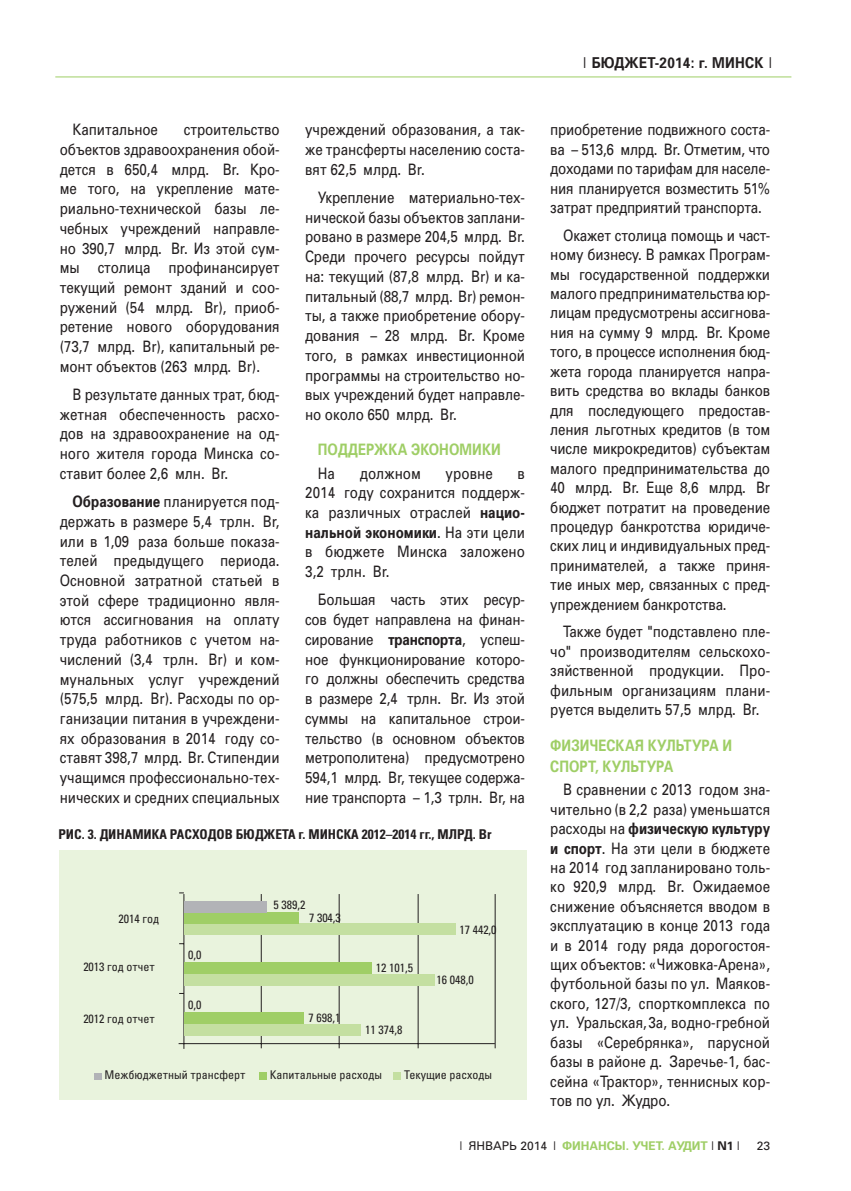
<style>
.page{position:relative;width:851px;height:1191px;background:#fff}
.page>*{position:absolute;margin:0;border:0;box-sizing:border-box;transform-origin:0 0}
.Обычный{font:15.75px/19.4px "Partner";color:#231f20;text-align:justify;scale:.85 1}
.Podzag_1{font:700 15.75px/21.5px "Partner";letter-spacing:.005em;color:#9fce66;scale:.85 1}
.t1{font:700 15px "Partner";letter-spacing:.02em;color:#231f20;scale:.9 1}
.заголовок-магистраль{font:700 13.5px "Partner Condensed";color:#231f20}
.t2{font:12px "Partner Condensed";color:#231f20}
.t3{font:700 12px "Partner";color:#9fce66}
.t4{font:12px "Partner";color:#231f20}
.s1{font-weight:700}
.s2{font-weight:400}
.s3{font-weight:400;color:#231f20}
.s4{color:#231f20}
</style>
<div class="page">
<hr style="left:55px;top:77px;width:736px;height:1px;background:#9fce66">
<div style="left:60px;top:850px;width:467px;height:250px;background:#e9f3dd"></div>
<hr style="left:183px;top:894px;width:1px;height:154px;background:#231f20">
<hr style="left:178px;top:1043px;width:316px;height:1px;background:#231f20">
<hr style="left:261px;top:894px;width:1px;height:154px;background:#231f20">
<hr style="left:339px;top:894px;width:1px;height:154px;background:#231f20">
<hr style="left:417px;top:894px;width:1px;height:154px;background:#231f20">
<hr style="left:494px;top:894px;width:1px;height:154px;background:#231f20">
<div style="left:184px;top:1024px;width:177px;height:11px;background:#c4dfa1"></div>
<div style="left:184px;top:974px;width:250px;height:11px;background:#c4dfa1"></div>
<div style="left:184px;top:923px;width:272px;height:11px;background:#c4dfa1"></div>
<div style="left:184px;top:1012px;width:119px;height:12px;background:#9fce66"></div>
<div style="left:184px;top:962px;width:188px;height:12px;background:#9fce66"></div>
<div style="left:184px;top:912px;width:114px;height:11px;background:#9fce66"></div>
<div style="left:184px;top:901px;width:83px;height:11px;background:#b2b3b7"></div>
<div style="left:95px;top:1072px;width:7px;height:7px;background:#b2b3b7"></div>
<div style="left:259px;top:1071px;width:7px;height:8px;background:#9fce66"></div>
<div style="left:393px;top:1071px;width:8px;height:8px;background:#c4dfa1"></div>
<p class="Обычный" style="left:72px;top:120px;width:102px">Капитальное</p>
<p class="Обычный" style="left:305px;top:120px;width:260px;line-height:19.8px">учреждений образования, а так&shy;же трансферты населению соста&shy;вят 62,5 млрд. Br.</p>
<p class="Обычный" style="left:305px;top:188px;width:260px;line-height:19.8px;text-indent:13px">Укрепление материально-тех&shy;нической базы объектов заплани&shy;ровано в размере 204,5 млрд. Br.<br>Среди прочего ресурсы пойдут на: текущий (87,8 млрд. Br) и ка&shy;питальный (88,7 млрд. Br) ремон&shy;ты, а также приобретение обору&shy;дования – 28 млрд. Br. Кроме того, в рамках инвестиционной программы на строительство но&shy;вых учреждений будет направле&shy;но около 650 млрд. Br.</p>
<p class="Podzag_1" style="left:318px;top:438px;width:217px">ПОДДЕРЖКА ЭКОНОМИКИ</p>
<p class="Обычный" style="left:318px;top:463px;width:22px">На</p>
<p class="Обычный" style="left:360px;top:463px;width:73px">должном</p>
<p class="Обычный" style="left:445px;top:463px;width:57px">уровне</p>
<p class="Обычный" style="left:60px;top:120px;width:260px;text-indent:124px">строительство объектов здравоохранения обой&shy;дется в 650,4 млрд. Br. Кро&shy;ме того, на укрепление мате&shy;риально-технической базы ле&shy;чебных учреждений направле&shy;но 390,7 млрд. Br. Из этой сум&shy;мы столица профинансирует текущий ремонт зданий и соо&shy;ружений (54 млрд. Br), приоб&shy;ретение нового оборудования (73,7 млрд. Br), капитальный ре&shy;монт объектов (263 млрд. Br).</p>
<p class="Обычный" style="left:60px;top:385px;width:260px;text-indent:13px">В результате данных трат, бюд&shy;жетная обеспеченность расхо&shy;дов на здравоохранение на од&shy;ного жителя города Минска со&shy;ставит более 2,6 млн. Br.</p>
<p class="Обычный" style="left:60px;top:492px;width:260px;text-indent:13px"><span class="s1">Образование</span> планируется под&shy;держать в размере 5,4 трлн. Br, или в 1,09 раза больше показа&shy;телей предыдущего периода.<br>Основной затратной статьей в этой сфере традиционно явля&shy;ются ассигнования на оплату труда работников с учетом на&shy;числений (3,4 трлн. Br) и ком&shy;мунальных услуг учреждений (575,5 млрд. Br). Расходы по ор&shy;ганизации питания в учреждени&shy;ях образования в 2014 году со&shy;ставят 398,7 млрд. Br. Стипендии учащимся профессионально-тех&shy;нических и средних специальных</p>
<p class="Обычный" style="left:305px;top:463px;width:260px;line-height:19.8px;text-indent:212px">в 2014 году сохранится поддерж&shy;ка различных отраслей <span class="s1">нацио&shy;нальной экономики</span>. На эти цели в бюджете Минска заложено 3,2 трлн. Br.</p>
<p class="Обычный" style="left:305px;top:590px;width:260px;line-height:19.8px;text-indent:13px">Большая часть этих ресур&shy;сов будет направлена на финан&shy;сирование <span class="s1">транспорта</span>, успеш&shy;ное функционирование которо&shy;го должны обеспечить средства в размере 2,4 трлн. Br. Из этой суммы на капитальное строи&shy;тельство (в основном объектов метрополитена) предусмотрено 594,1 млрд. Br, текущее содержа&shy;ние транспорта – 1,3 трлн. Br, на</p>
<p class="заголовок-магистраль" style="left:58px;top:826px;width:434px">РИС. 3. ДИНАМИКА РАСХОДОВ БЮДЖЕТА г. МИНСКА 2012–2014 гг., МЛРД. Br</p>
<p class="t2" style="left:118px;top:914px;width:42px">2014 год</p>
<p class="t2" style="left:83px;top:962px;width:73px">2013 год отчет</p>
<p class="t2" style="left:83px;top:1014px;width:73px">2012 год отчет</p>
<p class="t2" style="left:188px;top:950px;width:15px">0,0</p>
<p class="t2" style="left:188px;top:1000px;width:15px">0,0</p>
<p class="t2" style="left:273px;top:900px;width:33px">5 389,2</p>
<p class="t2" style="left:309px;top:913px;width:33px">7 304,3</p>
<p class="t2" style="left:308px;top:1013px;width:33px">7 698,1</p>
<p class="t2" style="left:376px;top:963px;width:39px">12 101,5</p>
<p class="t2" style="left:365px;top:1024px;width:39px">11 374,8</p>
<p class="t2" style="left:459px;top:925px;width:39px">17 442,0</p>
<p class="t2" style="left:436px;top:975px;width:39px">16 048,0</p>
<p class="t2" style="left:104px;top:1070px;width:142px">Межбюджетный трансферт</p>
<p class="t2" style="left:269px;top:1070px;width:114px">Капитальные расходы</p>
<p class="t2" style="left:404px;top:1070px;width:89px">Текущие расходы</p>
<p class="t1" style="left:583px;top:54px;width:212px"><span class="s2">|</span> БЮДЖЕТ-2014: г. МИНСК <span class="s2">|</span></p>
<p class="Обычный" style="left:550px;top:120px;width:260px">приобретение подвижного соста&shy;ва – 513,6 млрд. Br. Отметим, что доходами по тарифам для населе&shy;ния планируется возместить 51% затрат предприятий транспорта.</p>
<p class="Обычный" style="left:550px;top:226px;width:260px;text-indent:13px">Окажет столица помощь и част&shy;ному бизнесу. В рамках Програм&shy;мы государственной поддержки малого предпринимательства юр&shy;лицам предусмотрены ассигнова&shy;ния на сумму 9 млрд. Br. Кроме того, в процессе исполнения бюд&shy;жета города планируется напра&shy;вить средства во вклады банков для последующего предостав&shy;ления льготных кредитов (в том числе микрокредитов) субъектам малого предпринимательства до 40 млрд. Br. Еще 8,6 млрд. Br бюджет потратит на проведение процедур банкротства юридиче&shy;ских лиц и индивидуальных пред&shy;принимателей, а также приня&shy;тие иных мер, связанных с пред&shy;упреждением банкротства.</p>
<p class="Обычный" style="left:550px;top:622px;width:260px;text-indent:13px">Также будет "подставлено пле&shy;чо" производителям сельскохо&shy;зяйственной продукции. Про&shy;фильным организациям плани&shy;руется выделить 57,5 млрд. Br.</p>
<p class="Podzag_1" style="left:550px;top:734px;width:215px">ФИЗИЧЕСКАЯ КУЛЬТУРА И<br>СПОРТ, КУЛЬТУРА</p>
<p class="Обычный" style="left:550px;top:780px;width:260px;text-indent:13px">В сравнении с 2013 годом зна&shy;чительно (в 2,2 раза) уменьшатся расходы на <span class="s1">физическую культуру и спорт</span>. На эти цели в бюджете на 2014 год запланировано толь&shy;ко 920,9 млрд. Br. Ожидаемое снижение объясняется вводом в эксплуатацию в конце 2013 года и в 2014 году ряда дорогостоя&shy;щих объектов: «Чижовка-Арена», футбольной базы по ул. Маяков&shy;ского, 127/3, спорткомплекса по ул. Уральская,3а, водно-гребной базы «Серебрянка», парусной базы в районе д. Заречье-1, бас&shy;сейна «Трактор», теннисных кор&shy;тов по ул. Жудро.</p>
<p class="t3" style="left:459px;top:1138px;width:282px"><span class="s3">| ЯНВАРЬ 2014 |</span> ФИНАНСЫ. УЧЕТ. АУДИТ <span class="s3">|</span> <span class="s4">N1</span> <span class="s3">|</span></p>
<p class="t4" style="left:756px;top:1138px;width:15px">23</p>
</div>
